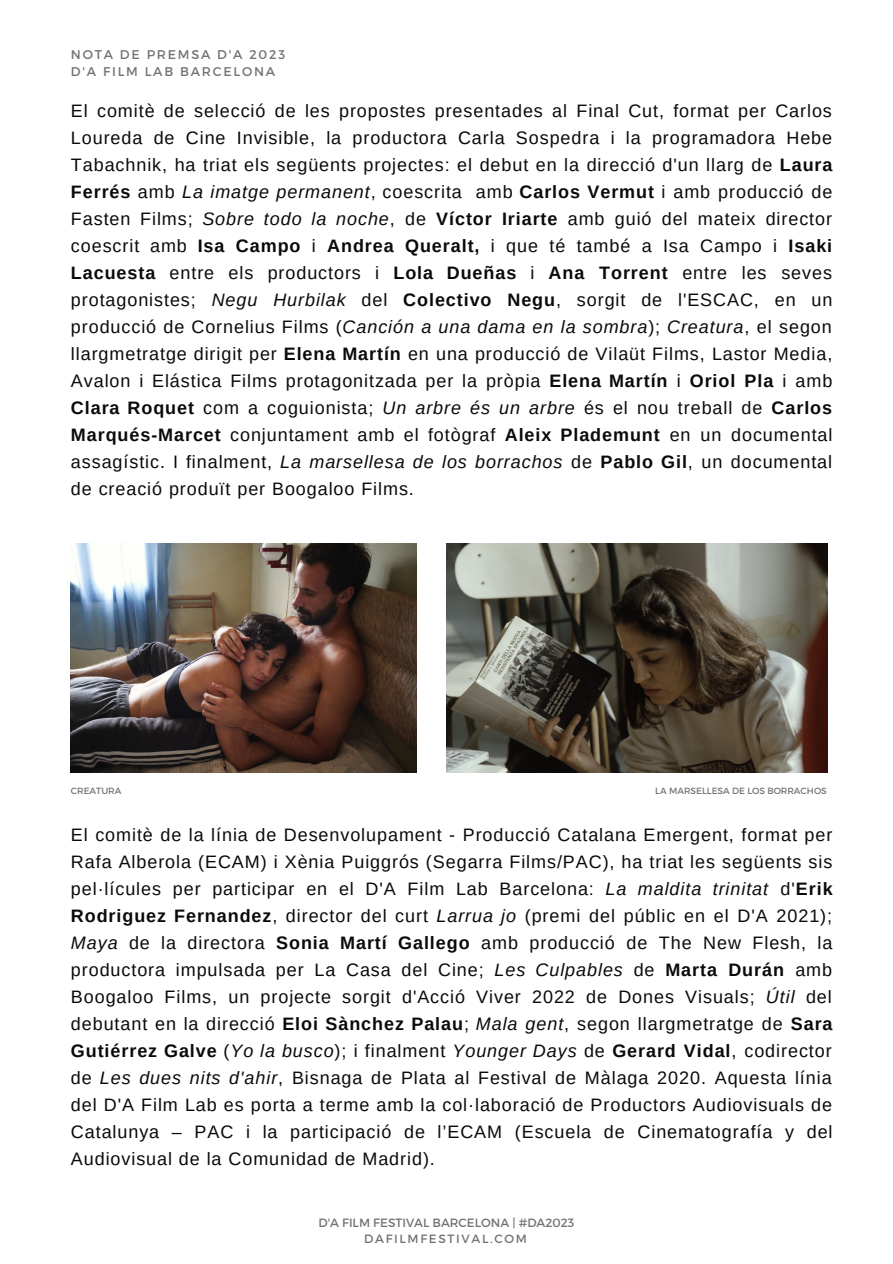
<style>
.page{position:relative;width:893px;height:1264px;background:#fff}
.page>*{position:absolute;margin:0;border:0;box-sizing:border-box;transform-origin:0 0}
.t1{font:18px/27px "Arimo";letter-spacing:.05em;color:#0a0a0a;text-align:justify}
.t2{font:12.6px/16.8px "Montserrat";letter-spacing:.14em;color:#737373}
.t3{font:12px/15.8px "Montserrat";color:#737373;text-align:center}
.t4{font:9px "Montserrat";color:#737373}
.s1{font-weight:700}
.s2{font-style:italic}
</style>
<div class="page">
<img style="left:71px;top:543px;width:345px;height:229px">
<img style="left:446px;top:543px;width:381px;height:229px">
<p class="t2" style="left:71px;top:46px;width:216px">NOTA DE PREMSA D'A 2023<br>D'A FILM LAB BARCELONA</p>
<p class="t1" style="left:71px;top:97px;width:763px">El comitè de selecció de les propostes presentades al Final Cut, format per Carlos Loureda de Cine Invisible, la productora Carla Sospedra i la programadora Hebe Tabachnik, ha triat els següents projectes: el debut en la direcció d'un llarg de <span class="s1">Laura Ferrés</span> amb <span class="s2">La imatge permanent</span>, coescrita amb <span class="s1">Carlos Vermut</span> i amb producció de Fasten Films; <span class="s2">Sobre todo la noche</span>, de <span class="s1">Víctor Iriarte</span> amb guió del mateix director coescrit amb <span class="s1">Isa Campo</span> i <span class="s1">Andrea Queralt,</span> i que té també a Isa Campo i <span class="s1">Isaki Lacuesta</span> entre els productors i <span class="s1">Lola Dueñas</span> i <span class="s1">Ana Torrent</span> entre les seves protagonistes; <span class="s2">Negu Hurbilak</span> del <span class="s1">Colectivo Negu</span>, sorgit de l'ESCAC, en un producció de Cornelius Films (<span class="s2">Canción a una dama en la sombra</span>); <span class="s2">Creatura</span>, el segon llargmetratge dirigit per <span class="s1">Elena Martín</span> en una producció de Vilaüt Films, Lastor Media, Avalon i Elástica Films protagonitzada per la pròpia <span class="s1">Elena Martín</span> i <span class="s1">Oriol Pla</span> i amb <span class="s1">Clara Roquet</span> com a coguionista; <span class="s2">Un arbre és un arbre</span> és el nou treball de <span class="s1">Carlos Marqués-Marcet</span> conjuntament amb el fotògraf <span class="s1">Aleix Plademunt</span> en un documental assagístic. I finalment, <span class="s2">La marsellesa de los borrachos</span> de <span class="s1">Pablo Gil</span>, un documental de creació produït per Boogaloo Films.</p>
<p class="t4" style="left:71px;top:784px;width:52px">CREATURA</p>
<p class="t4" style="left:655px;top:784px;width:173px">LA MARSELLESA DE LOS BORRACHOS</p>
<p class="t1" style="left:71px;top:821px;width:763px">El comitè de la línia de Desenvolupament - Producció Catalana Emergent, format per Rafa Alberola (ECAM) i Xènia Puiggrós (Segarra Films/PAC), ha triat les següents sis pel·lícules per participar en el D'A Film Lab Barcelona: <span class="s2">La maldita trinitat</span> d'<span class="s1">Erik Rodriguez Fernandez</span>, director del curt <span class="s2">Larrua jo</span> (premi del públic en el D'A 2021); <span class="s2">Maya</span> de la directora <span class="s1">Sonia Martí Gallego</span> amb producció de The New Flesh, la productora impulsada per La Casa del Cine; <span class="s2">Les Culpables</span> de <span class="s1">Marta Durán</span> amb Boogaloo Films, un projecte sorgit d'Acció Viver 2022 de Dones Visuals; <span class="s2">Útil</span> del debutant en la direcció <span class="s1">Eloi Sànchez Palau</span>; <span class="s2">Mala gent</span>, segon llargmetratge de <span class="s1">Sara Gutiérrez Galve</span> (<span class="s2">Yo la busco</span>); i finalment <span class="s2">Younger Days</span> de <span class="s1">Gerard Vidal</span>, codirector de <span class="s2">Les dues nits d'ahir</span>, Bisnaga de Plata al Festival de Màlaga 2020. Aquesta línia del D'A Film Lab es porta a terme amb la col·laboració de Productors Audiovisuals de Catalunya – PAC i la participació de l’ECAM (Escuela de Cinematografía y del Audiovisual de la Comunidad de Madrid).</p>
<p class="t3" style="left:318px;top:1214px;width:257px">D'A FILM FESTIVAL BARCELONA | #DA2023<br>DAFILMFESTIVAL.COM</p>
</div>
